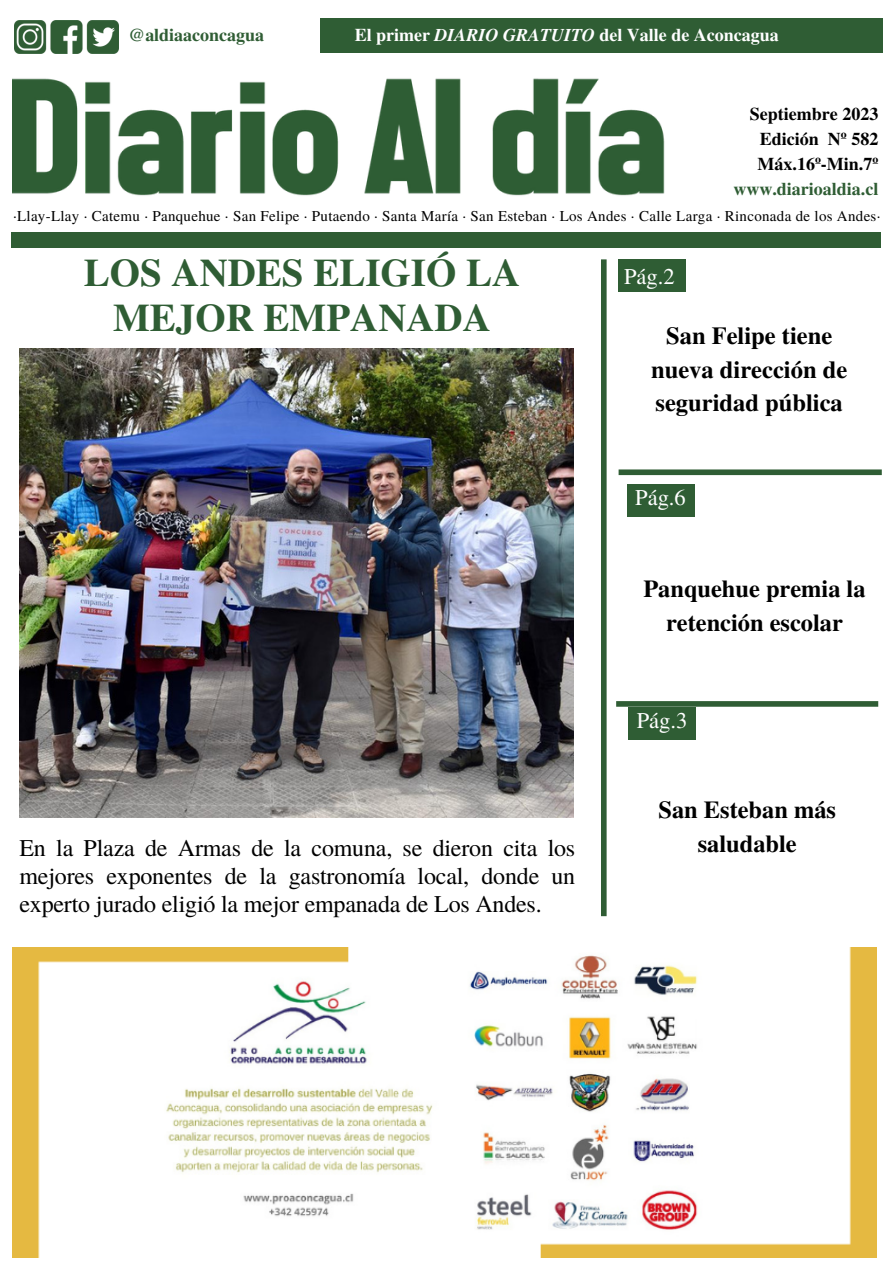
<style>
.page{position:relative;width:893px;height:1264px;background:#fff}
.page>*{position:absolute;margin:0;border:0;box-sizing:border-box;transform-origin:0 0}
.t1{font:700 39px/45px "Te X Gyre Termes";color:#2f5d34;text-align:center}
.t2{font:700 24.45px/33.8px "Te X Gyre Termes";color:#000;text-align:center}
.t3{font:24px/28px "Te X Gyre Termes";letter-spacing:-.01em;color:#000;text-align:justify}
.t4{font:22.5px "Te X Gyre Termes";color:#fff}
.t5{font:700 18px "Te X Gyre Termes";color:#fff}
.t6{font:700 18px "Te X Gyre Termes";color:#000}
.t7{font:700 18px "Te X Gyre Termes";color:#2f5d34}
.t8{font:15px "Te X Gyre Termes";letter-spacing:.02em;color:#000}
.s1{font-style:italic}
</style>
<div class="page">
<img style="left:12px;top:947px;width:864px;height:310px">
<div style="left:618px;top:259px;width:68px;height:33px;background:#2f5d34"></div>
<div style="left:626px;top:484px;width:68px;height:32px;background:#2f5d34"></div>
<div style="left:628px;top:706px;width:67px;height:33px;background:#2f5d34"></div>
<img style="left:12px;top:53px;width:653px;height:143px">
<div style="left:320px;top:19px;width:562px;height:34px;background:#2f5d34"></div>
<div style="left:11px;top:232px;width:870px;height:16px;background:#2f5d34"></div>
<div style="left:601px;top:259px;width:5px;height:657px;background:#2f5d34"></div>
<div style="left:618px;top:469px;width:263px;height:6px;background:#2f5d34"></div>
<div style="left:616px;top:701px;width:262px;height:5px;background:#2f5d34"></div>
<img style="left:14px;top:21px;width:105px;height:32px">
<img style="left:19px;top:348px;width:555px;height:469px">
<p class="t7" style="left:129px;top:21px;width:137px">@aldiaaconcagua</p>
<p class="t5" style="left:355px;top:21px;width:425px">El primer <span class="s1">DIARIO GRATUITO</span> del Valle de Aconcagua</p>
<p class="t6" style="left:749px;top:100px;width:130px">Septiembre 2023</p>
<p class="t6" style="left:759px;top:125px;width:120px">Edición Nº 582</p>
<p class="t6" style="left:757px;top:150px;width:122px">Máx.16º-Min.7º</p>
<p class="t7" style="left:733px;top:174px;width:146px">www.diarioaldia.cl</p>
<p class="t8" style="left:13px;top:205px;width:868px">·Llay-Llay · Catemu · Panquehue · San Felipe · Putaendo · Santa María · San Esteban · Los Andes · Calle Larga · Rinconada de los Andes·</p>
<p class="t1" style="left:84px;top:248px;width:438px">LOS ANDES ELIGIÓ LA<br>MEJOR EMPANADA</p>
<p class="t3" style="left:19px;top:832px;width:557px">En la Plaza de Armas de la comuna, se dieron cita los mejores exponentes de la gastronomía local, donde un experto jurado eligió la mejor empanada de Los Andes.</p>
<p class="t4" style="left:624px;top:260px;width:52px">Pág.2</p>
<p class="t2" style="left:666px;top:317px;width:168px">San Felipe tiene</p>
<p class="t2" style="left:651px;top:351px;width:198px">nueva dirección de</p>
<p class="t2" style="left:655px;top:385px;width:189px">seguridad pública</p>
<p class="t4" style="left:635px;top:481px;width:52px">Pág.6</p>
<p class="t2" style="left:643px;top:571px;width:224px">Panquehue premia la retención escolar</p>
<p class="t4" style="left:636px;top:704px;width:52px">Pág.3</p>
<p class="t2" style="left:658px;top:791px;width:179px">San Esteban más saludable</p>
</div>
